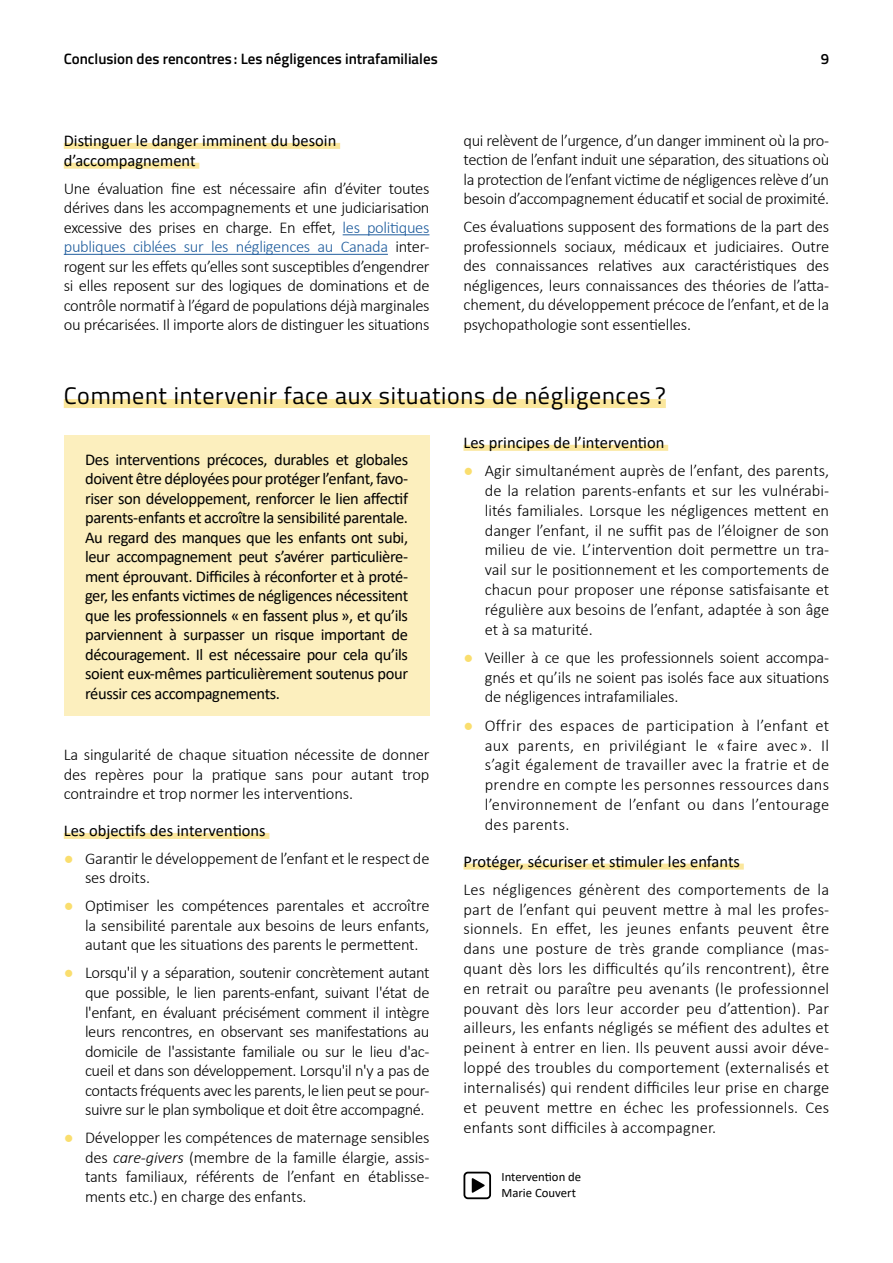
<style>
.page{position:relative;width:893px;height:1263px;background:#fff}
.page>*{position:absolute;margin:0;border:0;box-sizing:border-box;transform-origin:0 0}
.t1{font:24px "Titillium Web";letter-spacing:.03em;color:#000}
.t2{font:300 16.5px/19.5px "Calibri";letter-spacing:-.01em;color:#000;text-align:justify}
.t3{font:16.5px/19.5px "Calibri";color:#000;text-align:justify}
.t4{font:600 15px "Titillium Web";color:#000}
.t5{font:12.75px/15.3px "Calibri";color:#000}
.s1{color:#215e9e}
.s2{color:#fade6e}
.s3{font-style:italic}
</style>
<div class="page">
<div style="left:64px;top:399px;width:602px;height:9px;background:#fbe79d"></div>
<div style="left:64px;top:435px;width:365px;height:281px;background:#fcefbe"></div>
<div style="left:463px;top:445px;width:205px;height:6px;background:#fbe79d"></div>
<div style="left:463px;top:863px;width:281px;height:6px;background:#fbe79d"></div>
<div style="left:64px;top:833px;width:205px;height:6px;background:#fbe79d"></div>
<div style="left:64px;top:143px;width:276px;height:6px;background:#fbe79d"></div>
<div style="left:64px;top:163px;width:135px;height:6px;background:#fbe79d"></div>
<hr style="left:343px;top:234px;width:86px;height:1px;background:#215e9e">
<hr style="left:64px;top:254px;width:324px;height:1px;background:#215e9e">
<svg style="left:463px;top:1172px;width:28px;height:27px"></svg>
<p class="t4" style="left:64px;top:53px;width:375px">Conclusion des rencontres : Les négligences intrafamiliales</p>
<p class="t4" style="left:821px;top:53px;width:10px">9</p>
<p class="t3" style="left:64px;top:130px;width:274px">Distinguer le danger imminent du besoin d’accompagnement</p>
<p class="t2" style="left:64px;top:178px;width:367px">Une évaluation fine est nécessaire afin d’éviter toutes dérives dans les accompagnements et une judiciarisation excessive des prises en charge. En effet, <span class="s1">les politiques publiques ciblées sur les négligences au Canada</span> inter&shy;rogent sur les effets qu’elles sont susceptibles d’engendrer si elles reposent sur des logiques de dominations et de contrôle normatif à l’égard de populations déjà marginales ou précarisées. Il importe alors de distinguer les situations</p>
<p class="t2" style="left:463px;top:131px;width:367px">qui relèvent de l’urgence, d’un danger imminent où la pro&shy;tection de l’enfant induit une séparation, des situations où la protection de l’enfant victime de négligences relève d’un besoin d’accompagnement éducatif et social de proximité.</p>
<p class="t2" style="left:463px;top:217px;width:367px">Ces évaluations supposent des formations de la part des professionnels sociaux, médicaux et judiciaires. Outre des connaissances relatives aux caractéristiques des négligences, leurs connaissances des théories de l’atta&shy;chement, du développement précoce de l’enfant, et de la psychopathologie sont essentielles.</p>
<h1 class="t1" style="left:64px;top:386px;width:604px">Comment intervenir face aux situations de négligences ?</h1>
<p class="t3" style="left:85px;top:449px;width:325px">Des interventions précoces, durables et globales doivent être déployées pour protéger l’enfant, favo&shy;riser son développement, renforcer le lien affectif parents-enfants et accroître la sensibilité parentale.<br>Au regard des manques que les enfants ont subi, leur accompagnement peut s’avérer particulière&shy;ment éprouvant. Difficiles à réconforter et à proté&shy;ger, les enfants victimes de négligences nécessitent que les professionnels « en fassent plus », et qu’ils parviennent à surpasser un risque important de découragement . Il est nécessaire pour cela qu’ils soient eux-mêmes particulièrement soutenus pour réussir ces accompagnements .</p>
<p class="t2" style="left:64px;top:745px;width:367px">La singularité de chaque situation nécessite de donner des repères pour la pratique sans pour autant trop contraindre et trop normer les interventions.</p>
<p class="t3" style="left:64px;top:820px;width:203px">Les objectifs des interventions</p>
<p class="t2" style="left:85px;top:848px;width:346px;text-indent:-21px"><span class="s2">●</span> Garantir le développement de l’enfant et le respect de ses droits.</p>
<p class="t2" style="left:85px;top:896px;width:346px;text-indent:-21px"><span class="s2">●</span> Optimiser les compétences parentales et accroître la sensibilité parentale aux besoins de leurs enfants, autant que les situations des parents le permettent.</p>
<p class="t2" style="left:85px;top:963px;width:346px;text-indent:-21px"><span class="s2">●</span> Lorsqu'il y a séparation, soutenir concrètement autant que possible, le lien parents-enfant, suivant l'état de l'enfant, en évaluant précisément comment il intègre leurs rencontres, en observant ses manifestations au domicile de l'assistante familiale ou sur le lieu d'ac&shy;cueil et dans son développement. Lorsqu'il n'y a pas de contacts fréquents avec les parents, le lien peut se pour&shy;suivre sur le plan symbolique et doit être accompagné.</p>
<p class="t2" style="left:85px;top:1127px;width:346px;text-indent:-21px"><span class="s2">●</span> Développer les compétences de maternage sensibles des <span class="s3">care-givers</span> (membre de la famille élargie, assis&shy;tants familiaux, référents de l’enfant en établisse&shy;ments etc.) en charge des enfants.</p>
<p class="t3" style="left:463px;top:432px;width:202px">Les principes de l’intervention</p>
<p class="t2" style="left:485px;top:461px;width:346px;text-indent:-21px"><span class="s2">●</span> Agir simultanément auprès de l’enfant, des parents, de la relation parents-enfants et sur les vulnérabi&shy;lités familiales. Lorsque les négligences mettent en danger l’enfant, il ne suffit pas de l’éloigner de son milieu de vie. L’intervention doit permettre un tra&shy;vail sur le positionnement et les comportements de chacun pour proposer une réponse satisfaisante et régulière aux besoins de l’enfant, adaptée à son âge et à sa maturité.</p>
<p class="t2" style="left:485px;top:647px;width:346px;text-indent:-21px"><span class="s2">●</span> Veiller à ce que les professionnels soient accompa&shy;gnés et qu’ils ne soient pas isolés face aux situations de négligences intrafamiliales.</p>
<p class="t2" style="left:485px;top:715px;width:346px;text-indent:-21px"><span class="s2">●</span> Offrir des espaces de participation à l’enfant et aux parents, en privilégiant le « faire avec ». Il s’agit également de travailler avec la fratrie et de prendre en compte les personnes ressources dans l’environnement de l’enfant ou dans l’entourage des parents.</p>
<p class="t3" style="left:463px;top:851px;width:278px">Protéger, sécuriser et stimuler les enfants</p>
<p class="t2" style="left:463px;top:879px;width:367px">Les négligences génèrent des comportements de la part de l’enfant qui peuvent mettre à mal les profes&shy;sionnels. En effet, les jeunes enfants peuvent être dans une posture de très grande compliance (mas&shy;quant dès lors les difficultés qu’ils rencontrent), être en retrait ou paraître peu avenants (le professionnel pouvant dès lors leur accorder peu d’attention). Par ailleurs, les enfants négligés se méfient des adultes et peinent à entrer en lien. Ils peuvent aussi avoir déve&shy;loppé des troubles du comportement (externalisés et internalisés) qui rendent difficiles leur prise en charge et peuvent mettre en échec les professionnels. Ces enfants sont difficiles à accompagner.</p>
<p class="t5" style="left:501px;top:1169px;width:81px">Intervention de<br>Marie Couvert</p>
</div>
